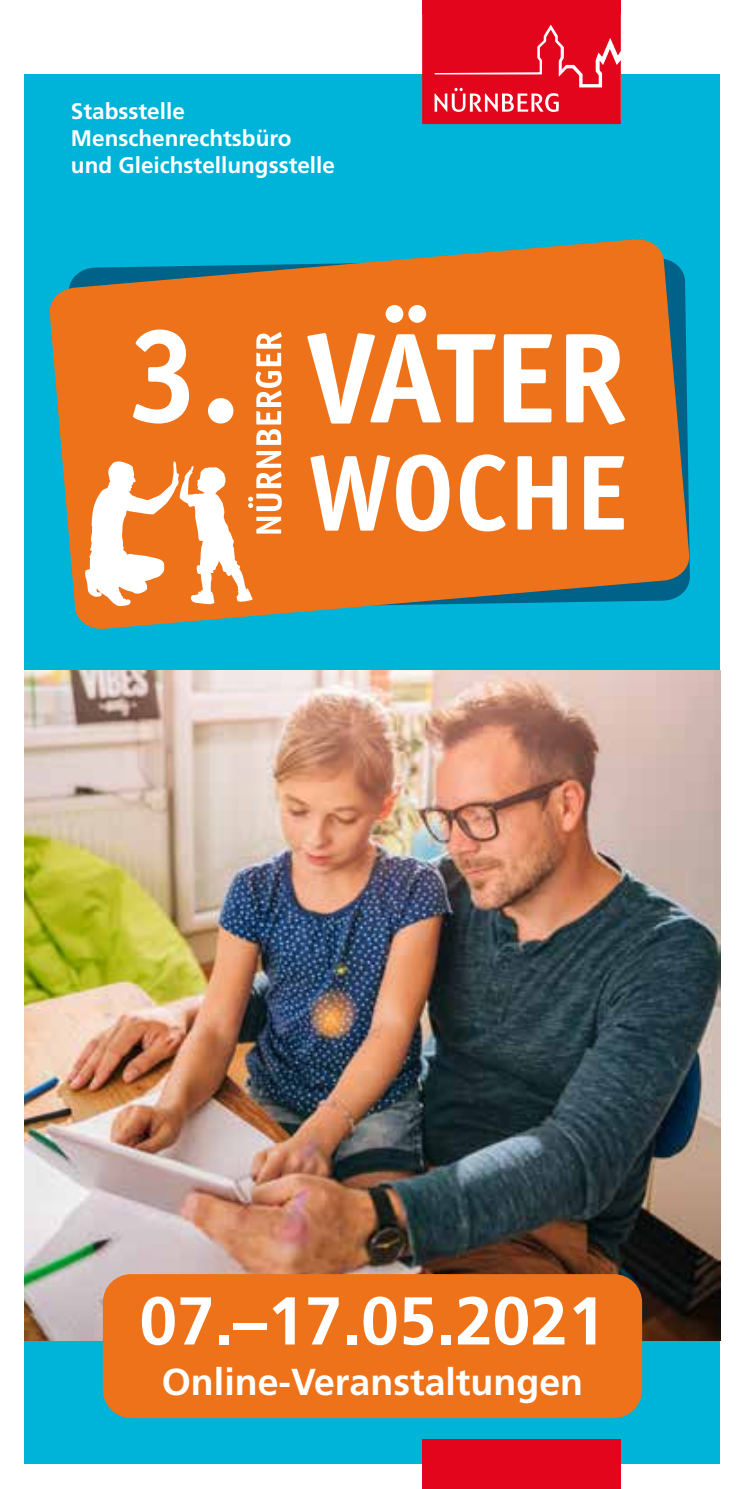
<style>
.page{position:relative;width:745px;height:1489px;background:#fff}
.page>*{position:absolute;margin:0;border:0;box-sizing:border-box;transform-origin:0 0}
.t1{font:700 67.5px "Frutiger LT Std";color:#fff}
.t2{font:700 37.5px "Frutiger LT Std";color:#fff}
.t3{font:700 22.5px/27px "Frutiger LT Std";color:#fff}
</style>
<div class="page">
<div style="left:25px;top:74px;width:694px;height:1389px;background:#00b3d8"></div>
<img style="left:25px;top:670px;width:694px;height:669px">
<div style="left:103px;top:1273px;width:538px;height:144px;background:#ee7219;border-radius:28px"></div>
<svg style="left:49px;top:239px;width:640px;height:390px;fill:#ee7219"></svg>
<svg style="left:307px;top:305px;width:188px;height:118px;background:#f4a770"></svg>
<svg style="left:503px;top:334px;width:48px;height:88px;background:#f8cbaa"></svg>
<svg style="left:565px;top:334px;width:60px;height:90px;background:#f8caa9"></svg>
<svg style="left:310px;top:455px;width:80px;height:75px;background:#f6bb91"></svg>
<svg style="left:396px;top:454px;width:53px;height:77px;background:#f7c39d"></svg>
<svg style="left:459px;top:454px;width:46px;height:77px;background:#f5b180"></svg>
<svg style="left:517px;top:456px;width:49px;height:73px;background:#f8cbab"></svg>
<svg style="left:583px;top:456px;width:41px;height:73px;background:#f8c8a6"></svg>
<svg style="left:255px;top:332px;width:26px;height:113px;background:#f6b88c"></svg>
<svg style="left:85px;top:451px;width:196px;height:155px;background:#f4a66e"></svg>
<svg style="left:133px;top:329px;width:56px;height:94px;background:#f6b78a"></svg>
<div style="left:208px;top:398px;width:25px;height:25px;background:#fff;border-radius:50%"></div>
<div style="left:422px;top:1439px;width:198px;height:49px;background:#e3051b"></div>
<svg style="left:422px;top:14px;width:198px;height:110px;background:#e51b2f"></svg>
<div style="left:422px;top:0;width:198px;height:14px;background:#e3051b"></div>
<p class="t3" style="left:71px;top:98px;width:265px">Stabsstelle<br>Menschenrechtsbüro und Gleichstellungsstelle</p>
<h1 class="t1" style="left:139px;top:1281px;width:467px">07.–17.05.2021</h1>
<h2 class="t2" style="left:162px;top:1359px;width:422px">Online-Veranstaltungen</h2>
</div>
